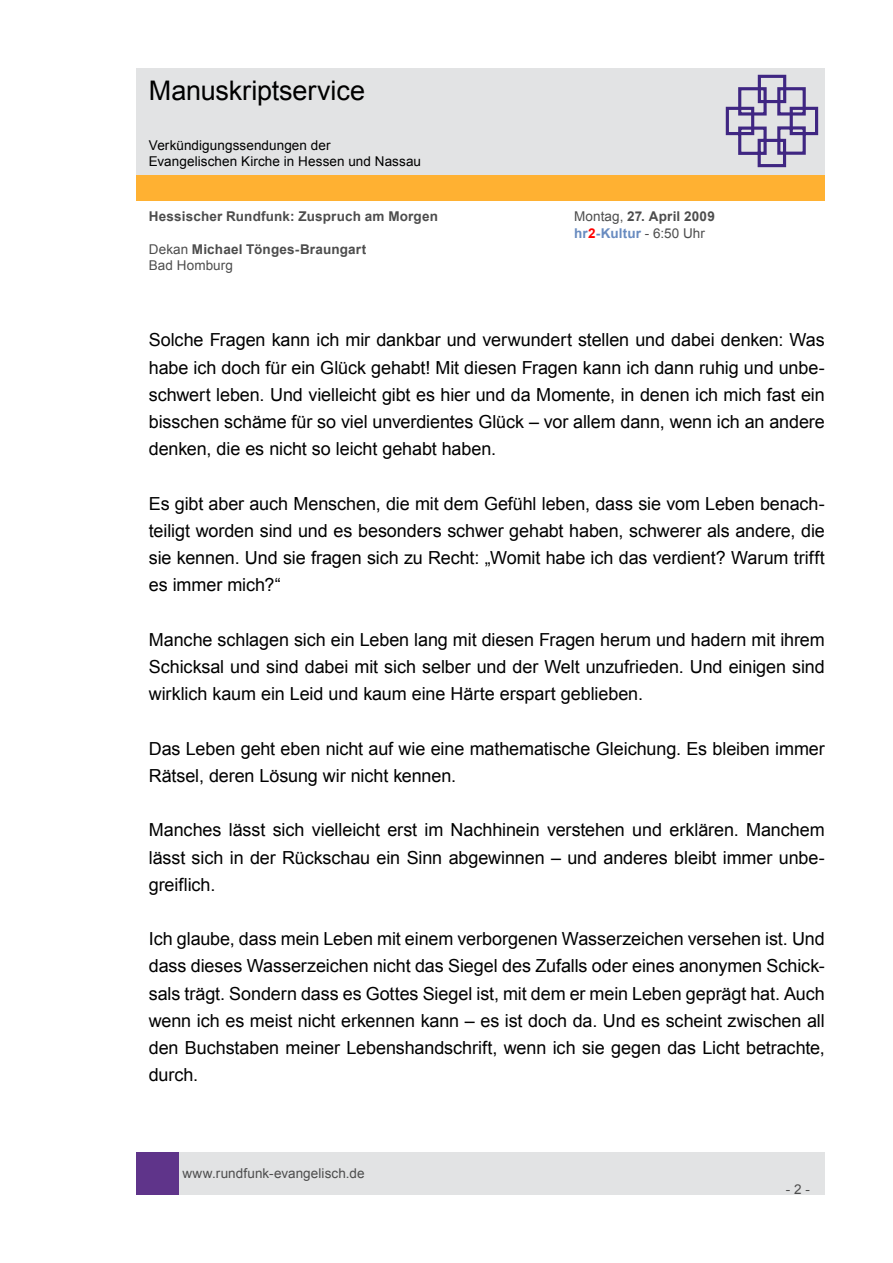
<style>
.page{position:relative;width:893px;height:1263px;background:#fff}
.page>*{position:absolute;margin:0;border:0;box-sizing:border-box;transform-origin:0 0}
.t1{font:27px "Arial";letter-spacing:-.005em;color:#000}
.t2{font:18px/27.2px "Arial";letter-spacing:-.005em;color:#000;text-align:justify}
.t3{font:700 13.5px/16.2px "Arial";letter-spacing:.015em;color:#4d4d4d}
.t4{font:13.5px/16.2px "Arial";letter-spacing:.005em;color:#4d4d4d}
.t5{font:13.5px/16.2px "Arial";letter-spacing:.005em;color:#000}
.s1{font-weight:700}
.s2{font-weight:700;color:#688bc0}
.s3{font-weight:700;color:#f00}
.s4{font-weight:400}
</style>
<div class="page">
<div style="left:179px;top:1152px;width:646px;height:43px;background:#e2e3e4"></div>
<div style="left:136px;top:1152px;width:43px;height:43px;background:#5f348a"></div>
<div style="left:136px;top:175px;width:689px;height:26px;background:#ffb132"></div>
<div style="left:136px;top:68px;width:689px;height:106px;background:#e2e3e4"></div>
<svg style="left:725px;top:74px;width:94px;height:94px"></svg>
<h1 class="t1" style="left:149px;top:73px;width:218px">Manuskriptservice</h1>
<p class="t5" style="left:149px;top:137px;width:274px">Verkündigungssendungen der<br>Evangelischen Kirche in Hessen und Nassau</p>
<p class="t3" style="left:149px;top:209px;width:291px">Hessischer Rundfunk: Zuspruch am Morgen</p>
<p class="t4" style="left:574px;top:209px;width:142px">Montag, <span class="s1">27. April 2009 </span><span class="s2">hr</span><span class="s3">2</span><span class="s2">-Kultur</span> - 6:50 Uhr</p>
<p class="t3" style="left:149px;top:241px;width:219px"><span class="s4">Dekan</span> Michael Tönges-Braungart<br><span class="s4">Bad Homburg</span></p>
<p class="t2" style="left:149px;top:327px;width:678px">Solche Fragen kann ich mir dankbar und verwundert stellen und dabei denken: Was habe ich doch für ein Glück gehabt! Mit diesen Fragen kann ich dann ruhig und unbe&shy;schwert leben. Und vielleicht gibt es hier und da Momente, in denen ich mich fast ein bisschen schäme für so viel unverdientes Glück – vor allem dann, wenn ich an andere denken, die es nicht so leicht gehabt haben.</p>
<p class="t2" style="left:149px;top:490px;width:678px">Es gibt aber auch Menschen, die mit dem Gefühl leben, dass sie vom Leben benach&shy;teiligt worden sind und es besonders schwer gehabt haben, schwerer als andere, die sie kennen. Und sie fragen sich zu Recht: „Womit habe ich das verdient? Warum trifft es immer mich?“</p>
<p class="t2" style="left:149px;top:626px;width:677px">Manche schlagen sich ein Leben lang mit diesen Fragen herum und hadern mit ihrem Schicksal und sind dabei mit sich selber und der Welt unzufrieden. Und einigen sind wirklich kaum ein Leid und kaum eine Härte erspart geblieben.</p>
<p class="t2" style="left:149px;top:735px;width:677px">Das Leben geht eben nicht auf wie eine mathematische Gleichung. Es bleiben immer<br>Rätsel, deren Lösung wir nicht kennen.</p>
<p class="t2" style="left:149px;top:817px;width:678px">Manches lässt sich vielleicht erst im Nachhinein verstehen und erklären. Manchem lässt sich in der Rückschau ein Sinn abgewinnen – und anderes bleibt immer unbe&shy;greiflich.</p>
<p class="t2" style="left:149px;top:925px;width:678px">Ich glaube, dass mein Leben mit einem verborgenen Wasserzeichen versehen ist. Und dass dieses Wasserzeichen nicht das Siegel des Zufalls oder eines anonymen Schick&shy;sals trägt. Sondern dass es Gottes Siegel ist, mit dem er mein Leben geprägt hat. Auch wenn ich es meist nicht erkennen kann – es ist doch da. Und es scheint zwischen all den Buchstaben meiner Lebenshandschrift, wenn ich sie gegen das Licht betrachte, durch.</p>
<p class="t4" style="left:182px;top:1165px;width:184px">www.rundfunk-evangelisch.de</p>
<p class="t4" style="left:786px;top:1181px;width:26px">- 2 -</p>
</div>
